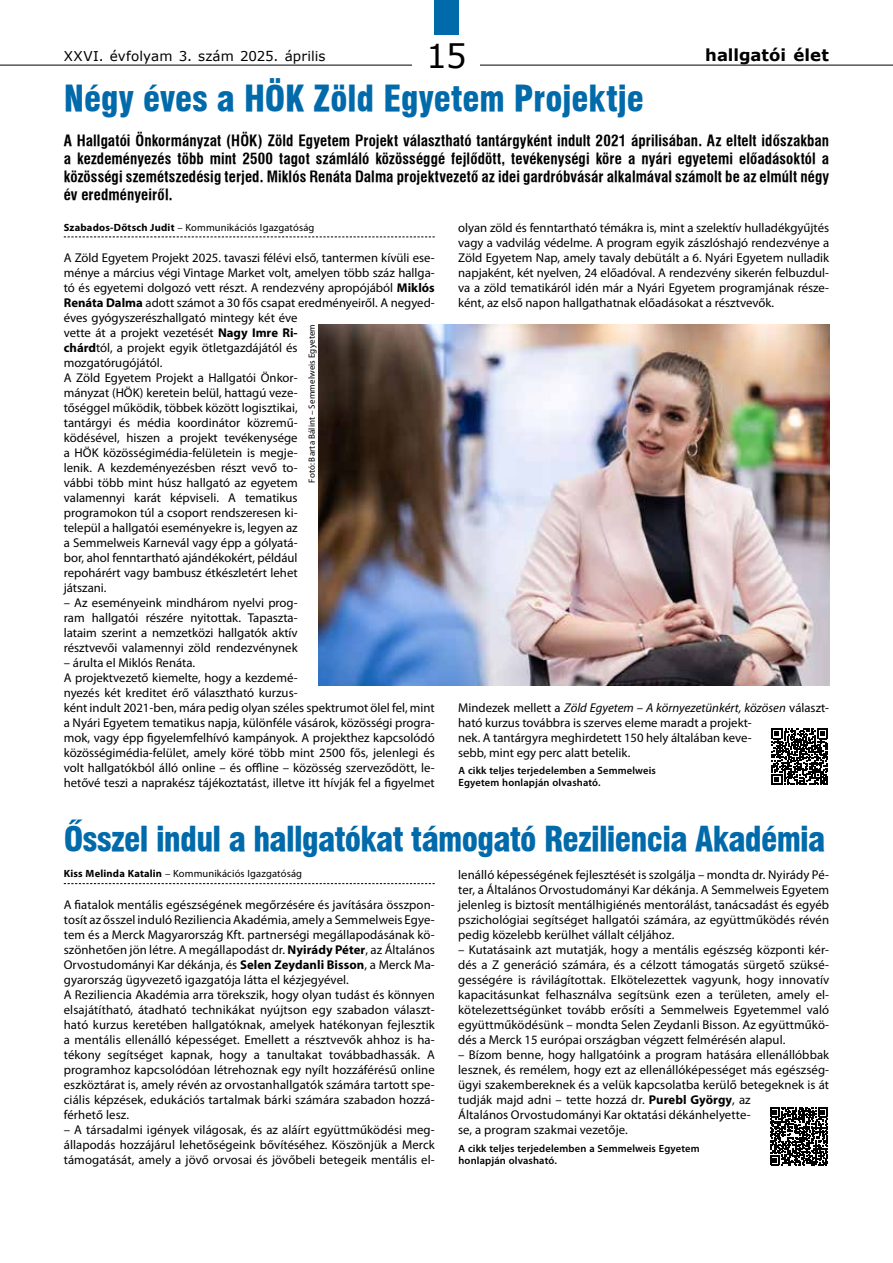
<style>
.page{position:relative;width:893px;height:1263px;background:#fff}
.page>*{position:absolute;margin:0;border:0;box-sizing:border-box;transform-origin:0 0}
.t1{font:34.5px "Swiss 721 Blk Cn PFL";color:#006aaa}
.t2{font:33px "Swiss 721 Blk Cn PFL";letter-spacing:-.02em;color:#006aaa}
.t3{font:33px "Verdana";color:#000}
.t4{font:700 16.5px "Verdana";color:#000}
.t5{font:700 15px/18px "Swiss 721 Cn PFL";letter-spacing:.005em;color:#000;text-align:justify}
.t6{font:13.5px "Verdana";letter-spacing:.005em;color:#000}
.t7{font:12.75px/15px "Myriad Pro";color:#000}
.t8{font:600 10.5px/12px "Myriad Pro";letter-spacing:.015em;color:#000}
.t9{font:10.5px "Myriad Pro";letter-spacing:.01em;color:#000}
.t10{font:9px "Myriad Pro";letter-spacing:.015em;color:#000}
.s1{font-weight:700}
.s2{font-style:italic}
</style>
<div class="page">
<hr style="left:0;top:65px;width:893px;height:1px;background:#000">
<div style="left:413px;top:32px;width:67px;height:45px;background:#fff"></div>
<svg style="left:64px;top:236px;width:371px;height:1px"></svg>
<svg style="left:64px;top:883px;width:371px;height:1px"></svg>
<div style="left:434px;top:0;width:24px;height:34px;background:#006aaa"></div>
<svg style="left:772px;top:729px;width:56px;height:56px"></svg>
<img style="left:319px;top:324px;width:510px;height:362px">
<svg style="left:770px;top:1107px;width:58px;height:58px"></svg>
<h2 class="t3" style="left:426px;top:35px;width:42px">15</h2>
<h1 class="t1" style="left:64px;top:78px;width:582px">Négy éves a HÖK Zöld Egyetem Projektje</h1>
<p class="t5" style="left:64px;top:132px;width:767px">A Hallgatói Önkormányzat (HÖK) Zöld Egyetem Projekt választható tantárgyként indult 2021 áprilisában. Az eltelt időszakban a kezdeményezés több mint 2500 tagot számláló közösséggé fejlődött, tevékenységi köre a nyári egyetemi előadásoktól a közösségi szemétszedésig terjed. Miklós Renáta Dalma projektvezető az idei gardróbvásár alkalmával számolt be az elmúlt négy év eredményeiről.</p>
<p class="t9" style="left:64px;top:221px;width:252px"><span class="s1">Szabados-Dőtsch Judit</span> – Kommunikációs Igazgatóság</p>
<p class="t7" style="left:64px;top:250px;width:372px">A Zöld Egyetem Projekt 2025. tavaszi félévi első, tantermen kívüli ese&shy;ménye a március végi Vintage Market volt, amelyen több száz hallga&shy;tó és egyetemi dolgozó vett részt. A rendezvény apropójából <span class="s1">Miklós Renáta Dalma</span> adott számot a 30 fős csapat eredményeiről. A negyed&shy;éves gyógyszerészhallgató mintegy két éve<br>vette át a projekt vezetését <span class="s1">Nagy Imre Ri-<br>chárd</span>tól, a projekt egyik ötletgazdájától és<br>mozgatórugójától.<br>A Zöld Egyetem Projekt a Hallgatói Önkor-<br>mányzat (HÖK) keretein belül, hattagú veze-<br>tőséggel működik, többek között logisztikai,<br>tantárgyi és média koordinátor közremű-<br>ködésével, hiszen a projekt tevékenysége<br>a HÖK közösségimédia-felületein is megje-<br>lenik. A kezdeményezésben részt vevő to-<br>vábbi több mint húsz hallgató az egyetem<br>valamennyi karát képviseli. A tematikus<br>programokon túl a csoport rendszeresen ki-<br>települ a hallgatói eseményekre is, legyen az<br>a Semmelweis Karnevál vagy épp a gólyatá-<br>bor, ahol fenntartható ajándékokért, például<br>repohárért vagy bambusz étkészletért lehet<br>játszani.</p>
<p class="t7" style="left:64px;top:595px;width:235px;text-align:justify">– Az eseményeink mindhárom nyelvi prog&shy;ram hallgatói részére nyitottak. Tapaszta&shy;lataim szerint a nemzetközi hallgatók aktív résztvevői valamennyi zöld rendezvénynek</p>
<p class="t7" style="left:64px;top:655px;width:372px">– árulta el Miklós Renáta.<br>A projektvezető kiemelte, hogy a kezdemé-<br>nyezés két kreditet érő választható kurzus-<br>ként indult 2021-ben, mára pedig olyan széles spektrumot ölel fel, mint a Nyári Egyetem tematikus napja, különféle vásárok, közösségi progra&shy;mok, vagy épp figyelemfelhívó kampányok. A projekthez kapcsolódó közösségimédia-felület, amely köré több mint 2500 fős, jelenlegi és volt hallgatókból álló online – és offline – közösség szerveződött, le&shy;hetővé teszi a naprakész tájékoztatást, illetve itt hívják fel a figyelmet</p>
<p class="t6" style="left:64px;top:47px;width:263px">XXVI. évfolyam 3. szám 2025. április</p>
<p class="t4" style="left:705px;top:44px;width:125px">hallgatói élet</p>
<p class="t7" style="left:458px;top:220px;width:372px;text-align:justify">olyan zöld és fenntartható témákra is, mint a szelektív hulladékgyűjtés vagy a vadvilág védelme. A program egyik zászlóshajó rendezvénye a Zöld Egyetem Nap, amely tavaly debütált a 6. Nyári Egyetem nulladik napjaként, két nyelven, 24 előadóval. A rendezvény sikerén felbuzdul&shy;va a zöld tematikáról idén már a Nyári Egyetem programjának része&shy;ként, az első napon hallgathatnak előadásokat a résztvevők.</p>
<p class="t10" style="left:306px;top:483px;width:160px;rotate:-90deg">Fotó: Barta Bálint – Semmelweis Egyetem</p>
<p class="t7" style="left:458px;top:700px;width:372px">Mindezek mellett a <span class="s2">Zöld Egyetem – A környezetünkért, közösen</span> választ&shy;ható kurzus továbbra is szerves eleme maradt a projekt-<br>nek. A tantárgyra meghirdetett 150 hely általában keve-<br>sebb, mint egy perc alatt betelik.</p>
<p class="t8" style="left:458px;top:764px;width:199px">A cikk teljes terjedelemben a Semmelweis<br>Egyetem honlapján olvasható.</p>
<h2 class="t2" style="left:64px;top:819px;width:763px">Ősszel indul a hallgatókat támogató Reziliencia Akadémia</h2>
<p class="t9" style="left:64px;top:867px;width:240px"><span class="s1">Kiss Melinda Katalin</span> – Kommunikációs Igazgatóság</p>
<p class="t7" style="left:64px;top:897px;width:373px">A fiatalok mentális egészségének megőrzésére és javítására összpon&shy;tosít az ősszel induló Reziliencia Akadémia, amely a Semmelweis Egye&shy;tem és a Merck Magyarország Kft. partnerségi megállapodásának kö&shy;szönhetően jön létre. A megállapodást dr. <span class="s1">Nyirády Péter</span>, az Általános Orvostudományi Kar dékánja, és <span class="s1">Selen Zeydanli Bisson</span>, a Merck Ma&shy;gyarország ügyvezető igazgatója látta el kézjegyével.<br>A Reziliencia Akadémia arra törekszik, hogy olyan tudást és könnyen elsajátítható, átadható technikákat nyújtson egy szabadon választ&shy;ható kurzus keretében hallgatóknak, amelyek hatékonyan fejlesztik a mentális ellenálló képességet. Emellett a résztvevők ahhoz is ha&shy;tékony segítséget kapnak, hogy a tanultakat továbbadhassák. A programhoz kapcsolódóan létrehoznak egy nyílt hozzáférésű online eszköztárat is, amely révén az orvostanhallgatók számára tartott spe&shy;ciális képzések, edukációs tartalmak bárki számára szabadon hozzá&shy;férhető lesz.</p>
<p class="t7" style="left:64px;top:1122px;width:373px;text-align:justify">– A társadalmi igények világosak, és az aláírt együttműködési meg&shy;állapodás hozzájárul lehetőségeink bővítéséhez. Köszönjük a Merck támogatását, amely a jövő orvosai és jövőbeli betegeik mentális el-</p>
<p class="t7" style="left:458px;top:867px;width:372px;text-align:justify">lenálló képességének fejlesztését is szolgálja – mondta dr. Nyirády Pé&shy;ter, a Általános Orvostudományi Kar dékánja. A Semmelweis Egyetem jelenleg is biztosít mentálhigiénés mentorálást, tanácsadást és egyéb pszichológiai segítséget hallgatói számára, az együttműködés révén pedig közelebb kerülhet vállalt céljához.</p>
<p class="t7" style="left:458px;top:942px;width:372px;text-align:justify">– Kutatásaink azt mutatják, hogy a mentális egészség központi kér&shy;dés a Z generáció számára, és a célzott támogatás sürgető szüksé&shy;gességére is rávilágítottak. Elkötelezettek vagyunk, hogy innovatív kapacitásunkat felhasználva segítsünk ezen a területen, amely el&shy;kötelezettségünket tovább erősíti a Semmelweis Egyetemmel való együttműködésünk – mondta Selen Zeydanli Bisson. Az együttműkö&shy;dés a Merck 15 európai országban végzett felmérésén alapul.</p>
<p class="t7" style="left:458px;top:1046px;width:372px">– Bízom benne, hogy hallgatóink a program hatására ellenállóbbak lesznek, és remélem, hogy ezt az ellenállóképességet más egészség&shy;ügyi szakembereknek és a velük kapcsolatba kerülő betegeknek is át tudják majd adni – tette hozzá dr. <span class="s1">Purebl György</span>, az<br>Általános Orvostudományi Kar oktatási dékánhelyette-<br>se, a program szakmai vezetője.</p>
<p class="t8" style="left:458px;top:1143px;width:243px">A cikk teljes terjedelemben a Semmelweis Egyetem honlapján olvasható.</p>
</div>
